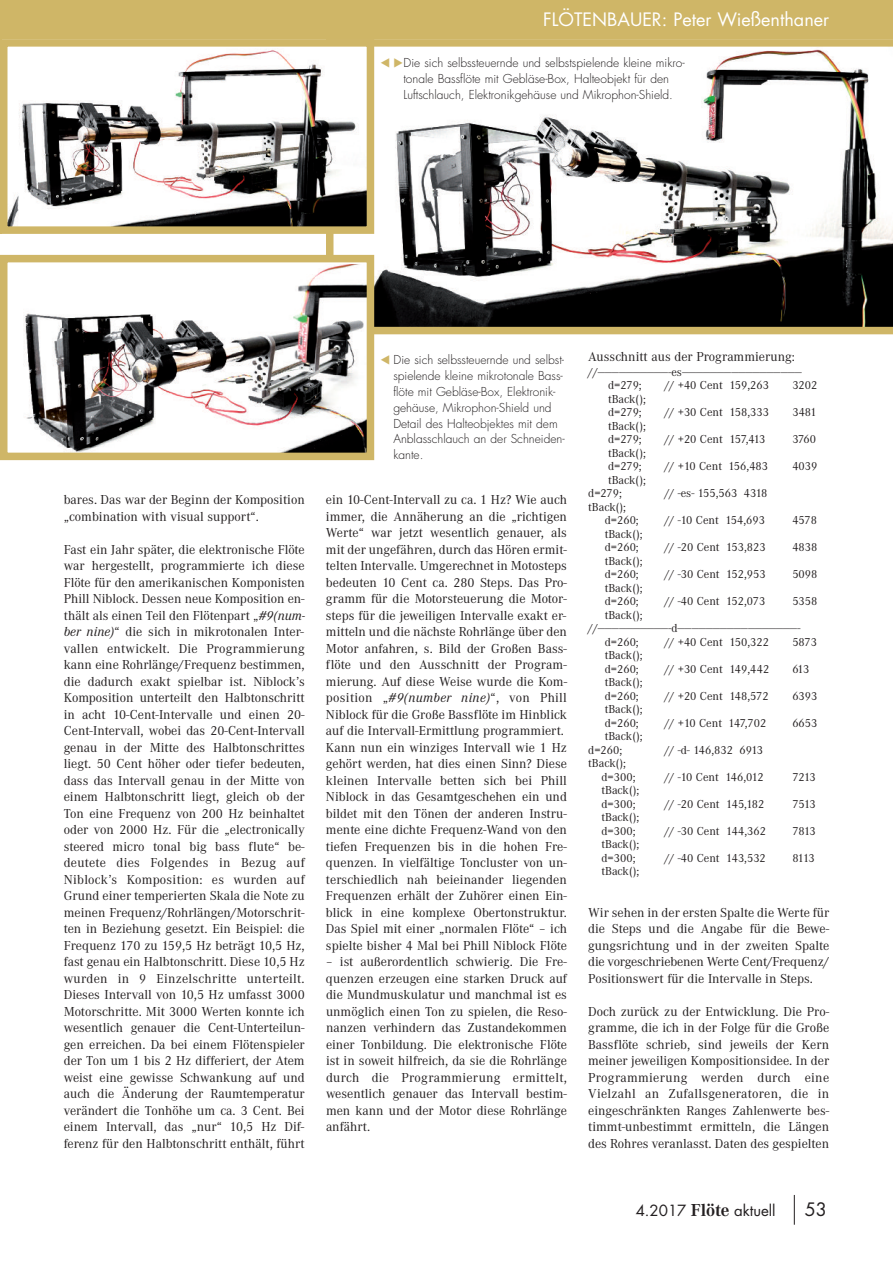
<style>
.page{position:relative;width:893px;height:1263px;background:#fff}
.page>*{position:absolute;margin:0;border:0;box-sizing:border-box;transform-origin:0 0}
.t1{font:18px "Futura";color:#fff}
.t2{font:18px "Futura";color:#231f20}
.t3{font:15px "Futura";color:#231f20}
.t4{font:13.5px/16.5px "Corporate A";color:#231f20;text-align:justify}
.t5{font:12px/13.5px "Corporate A";color:#231f20}
.t6{font:300 12px/15.9px "Futura";color:#231f20;text-align:center}
.t7{font:12px "Corporate A";letter-spacing:-.025em;color:#231f20}
.s1{font-family:"European Pi Three";font-weight:400;color:#cfb667}
.s2{font-style:italic}
.s3{font-family:"Corporate A";font-weight:700;font-size:18px}
</style>
<div class="page">
<hr style="left:794px;top:1195px;width:1px;height:30px;background:#231f20">
<div style="left:0;top:0;width:893px;height:38px;background:#cfb667"></div>
<svg style="left:326px;top:39px;width:567px;height:295px"></svg>
<img style="left:9px;top:48px;width:356px;height:177px">
<div style="left:0;top:39px;width:374px;height:195px;border:8px solid #cfb667"></div>
<img style="left:24px;top:264px;width:341px;height:187px">
<div style="left:0;top:255px;width:374px;height:205px;border:8px solid #cfb667"></div>
<svg style="left:381px;top:58px;width:8px;height:9px"></svg>
<h1 class="t1" style="left:543px;top:11px;width:287px">FLÖTENBAUER: Peter Wießenthaner</h1>
<p class="t6" style="left:393px;top:55px;width:293px"><span class="s1">-</span>Die sich selbssteuernde und selbstspielende kleine mikro&shy;tonale Bassflöte mit Gebläse-Box, Halteobjekt für den<br>Luftschlauch, Elektronikgehäuse und Mikrophon-Shield.</p>
<p class="t4" style="left:64px;top:491px;width:242px">bares. Das war der Beginn der Komposition „combination with visual support“.</p>
<p class="t4" style="left:64px;top:541px;width:243px">Fast ein Jahr später, die elektronische Flöte war hergestellt, programmierte ich diese Flöte für den amerikanischen Komponisten Phill Niblock. Dessen neue Komposition en&shy;thält als einen Teil den Flötenpart „<span class="s2">#9(num&shy;ber nine)</span>“ die sich in mikrotonalen Inter&shy;vallen entwickelt. Die Programmierung kann eine Rohrlänge/Frequenz bestimmen, die dadurch exakt spielbar ist. Niblock’s Komposition unterteilt den Halbtonschritt in acht 10-Cent-Intervalle und einen 20- Cent-Intervall, wobei das 20-Cent-Intervall genau in der Mitte des Halbtonschrittes liegt. 50 Cent höher oder tiefer bedeuten, dass das Intervall genau in der Mitte von einem Halbtonschritt liegt, gleich ob der Ton eine Frequenz von 200 Hz beinhaltet oder von 2000 Hz. Für die „electronically steered micro tonal big bass flute“ be&shy;deutete dies Folgendes in Bezug auf Niblock’s Komposition: es wurden auf Grund einer temperierten Skala die Note zu meinen Frequenz/Rohrlängen/Motorschrit&shy;ten in Beziehung gesetzt. Ein Beispiel: die Frequenz 170 zu 159,5 Hz beträgt 10,5 Hz, fast genau ein Halbtonschritt. Diese 10,5 Hz wurden in 9 Einzelschritte unterteilt.<br>Dieses Intervall von 10,5 Hz umfasst 3000<br>Motorschritte. Mit 3000 Werten konnte ich wesentlich genauer die Cent-Unterteilun&shy;gen erreichen. Da bei einem Flötenspieler der Ton um 1 bis 2 Hz differiert, der Atem weist eine gewisse Schwankung auf und auch die Änderung der Raumtemperatur verändert die Tonhöhe um ca. 3 Cent. Bei einem Intervall, das „nur“ 10,5 Hz Dif&shy;ferenz für den Halbtonschritt enthält, führt</p>
<p class="t6" style="left:393px;top:352px;width:173px;text-align:left">Die sich selbssteuernde und selbst&shy;spielende kleine mikrotonale Bass&shy;flöte mit Gebläse-Box, Elektronik&shy;gehäuse, Mikrophon-Shield und<br>Detail des Halteobjektes mit dem<br>Anblasschlauch an der Schneiden&shy;kante.</p>
<p class="t4" style="left:326px;top:491px;width:243px;text-align:left">ein 10-Cent-Intervall zu ca. 1 Hz? Wie auch immer, die Annäherung an die „richtigen Werte“ war jetzt wesentlich genauer, als mit der ungefähren, durch das Hören ermit&shy;telten Intervalle. Umgerechnet in Motosteps bedeuten 10 Cent ca. 280 Steps. Das Pro&shy;gramm für die Motorsteuerung die Motor&shy;steps für die jeweiligen Intervalle exakt er&shy;mitteln und die nächste Rohrlänge über den Motor anfahren, s. Bild der Großen Bass&shy;flöte und den Ausschnitt der Program&shy;mierung. Auf diese Weise wurde die Kom&shy;position „<span class="s2">#9(number nine)</span>“, von Phill Niblock für die Große Bassflöte im Hinblick auf die Intervall-Ermittlung programmiert.<br>Kann nun ein winziges Intervall wie 1 Hz gehört werden, hat dies einen Sinn? Diese kleinen Intervalle betten sich bei Phill Niblock in das Gesamtgeschehen ein und bildet mit den Tönen der anderen Instru&shy;mente eine dichte Frequenz-Wand von den tiefen Frequenzen bis in die hohen Fre&shy;quenzen. In vielfältige Toncluster von un&shy;terschiedlich nah beieinander liegenden Frequenzen erhält der Zuhörer einen Ein&shy;blick in eine komplexe Obertonstruktur.<br>Das Spiel mit einer „normalen Flöte“ – ich spielte bisher 4 Mal bei Phill Niblock Flöte</p>
<p class="t4" style="left:326px;top:953px;width:242px">– ist außerordentlich schwierig. Die Fre&shy;quenzen erzeugen eine starken Druck auf die Mundmuskulatur und manchmal ist es unmöglich einen Ton zu spielen, die Reso&shy;nanzen verhindern das Zustandekommen einer Tonbildung. Die elektronische Flöte ist in soweit hilfreich, da sie die Rohrlänge durch die Programmierung ermittelt, wesentlich genauer das Intervall bestim&shy;men kann und der Motor diese Rohrlänge anfährt.</p>
<p class="t4" style="left:588px;top:348px;width:208px">Ausschnitt aus der Programmierung:</p>
<p class="t5" style="left:608px;top:365px;width:195px;text-indent:-20px">//——————————-es————————————————— d=279;</p>
<p class="t5" style="left:665px;top:378px;width:106px">// +40 Cent 159,263</p>
<p class="t5" style="left:792px;top:378px;width:27px">3202</p>
<p class="t5" style="left:608px;top:392px;width:39px">tBack(); d=279;</p>
<p class="t5" style="left:608px;top:419px;width:39px">tBack(); d=279;</p>
<p class="t5" style="left:608px;top:446px;width:39px">tBack(); d=279;</p>
<p class="t5" style="left:588px;top:473px;width:59px;text-indent:20px">tBack(); d=279;</p>
<p class="t5" style="left:605px;top:500px;width:36px;text-indent:-17px">tBack(); d=260;</p>
<p class="t5" style="left:605px;top:527px;width:39px">tBack(); d=260;</p>
<p class="t5" style="left:605px;top:554px;width:39px">tBack(); d=260;</p>
<p class="t5" style="left:605px;top:581px;width:39px">tBack(); d=260;</p>
<p class="t5" style="left:665px;top:405px;width:106px">// +30 Cent 158,333</p>
<p class="t5" style="left:792px;top:405px;width:26px">3481</p>
<p class="t5" style="left:665px;top:432px;width:102px">// +20 Cent 157,413</p>
<p class="t5" style="left:792px;top:432px;width:25px">3760</p>
<p class="t5" style="left:665px;top:459px;width:105px">// +10 Cent 156,483</p>
<p class="t5" style="left:792px;top:459px;width:27px">4039</p>
<p class="t5" style="left:665px;top:486px;width:104px">// -es- 155,563 4318</p>
<p class="t5" style="left:665px;top:513px;width:102px">// -10 Cent 154,693</p>
<p class="t5" style="left:792px;top:513px;width:26px">4578</p>
<p class="t5" style="left:665px;top:540px;width:103px">// -20 Cent 153,823</p>
<p class="t5" style="left:792px;top:540px;width:27px">4838</p>
<p class="t5" style="left:665px;top:567px;width:103px">// -30 Cent 152,953</p>
<p class="t5" style="left:792px;top:567px;width:27px">5098</p>
<p class="t5" style="left:665px;top:594px;width:102px">// -40 Cent 152,073</p>
<p class="t5" style="left:792px;top:594px;width:27px">5358</p>
<p class="t5" style="left:605px;top:608px;width:39px">tBack();</p>
<p class="t5" style="left:588px;top:621px;width:214px">//——————————-d—————————————————-</p>
<p class="t5" style="left:605px;top:635px;width:36px">d=260;</p>
<p class="t5" style="left:665px;top:635px;width:106px">// +40 Cent 150,322</p>
<p class="t5" style="left:792px;top:635px;width:26px">5873</p>
<p class="t5" style="left:605px;top:648px;width:39px">tBack(); d=260;</p>
<p class="t5" style="left:665px;top:662px;width:106px">// +30 Cent 149,442</p>
<p class="t5" style="left:792px;top:662px;width:18px">613</p>
<p class="t5" style="left:605px;top:675px;width:39px">tBack(); d=260;</p>
<p class="t5" style="left:605px;top:702px;width:39px">tBack(); d=260;</p>
<p class="t5" style="left:588px;top:729px;width:56px;text-indent:17px">tBack(); d=260;</p>
<p class="t5" style="left:601px;top:756px;width:36px;text-indent:-13px">tBack(); d=300;</p>
<p class="t5" style="left:601px;top:783px;width:39px">tBack(); d=300;</p>
<p class="t5" style="left:601px;top:810px;width:39px">tBack(); d=300;</p>
<p class="t5" style="left:601px;top:837px;width:39px">tBack(); d=300;</p>
<p class="t5" style="left:665px;top:689px;width:105px">// +20 Cent 148,572</p>
<p class="t5" style="left:792px;top:689px;width:27px">6393</p>
<p class="t5" style="left:665px;top:716px;width:103px">// +10 Cent 147,702</p>
<p class="t5" style="left:792px;top:716px;width:27px">6653</p>
<p class="t5" style="left:665px;top:743px;width:100px">// -d- 146,832 6913</p>
<p class="t7" style="left:665px;top:770px;width:101px">// -10 Cent 146,012</p>
<p class="t5" style="left:792px;top:770px;width:25px">7213</p>
<p class="t5" style="left:665px;top:797px;width:101px">// -20 Cent 145,182</p>
<p class="t5" style="left:792px;top:797px;width:25px">7513</p>
<p class="t5" style="left:665px;top:824px;width:103px">// -30 Cent 144,362</p>
<p class="t5" style="left:792px;top:824px;width:25px">7813</p>
<p class="t5" style="left:665px;top:851px;width:103px">// -40 Cent 143,532</p>
<p class="t5" style="left:792px;top:851px;width:24px">8113</p>
<p class="t5" style="left:601px;top:864px;width:39px">tBack();</p>
<p class="t4" style="left:588px;top:904px;width:242px">Wir sehen in der ersten Spalte die Werte für die Steps und die Angabe für die Bewe&shy;gungsrichtung und in der zweiten Spalte die vorgeschriebenen Werte Cent/Frequenz/ Positionswert für die Intervalle in Steps.</p>
<p class="t4" style="left:588px;top:1003px;width:243px">Doch zurück zu der Entwicklung. Die Pro&shy;gramme, die ich in der Folge für die Große Bassflöte schrieb, sind jeweils der Kern meiner jeweiligen Kompositionsidee. In der Programmierung werden durch eine Vielzahl an Zufallsgeneratoren, die in eingeschränkten Ranges Zahlenwerte bes&shy;timmt-unbestimmt ermitteln, die Längen des Rohres veranlasst. Daten des gespielten</p>
<p class="t3" style="left:636px;top:1203px;width:141px">4.2017 <span class="s3">Flöte</span> aktuell</p>
<h1 class="t2" style="left:805px;top:1201px;width:24px">53</h1>
</div>
